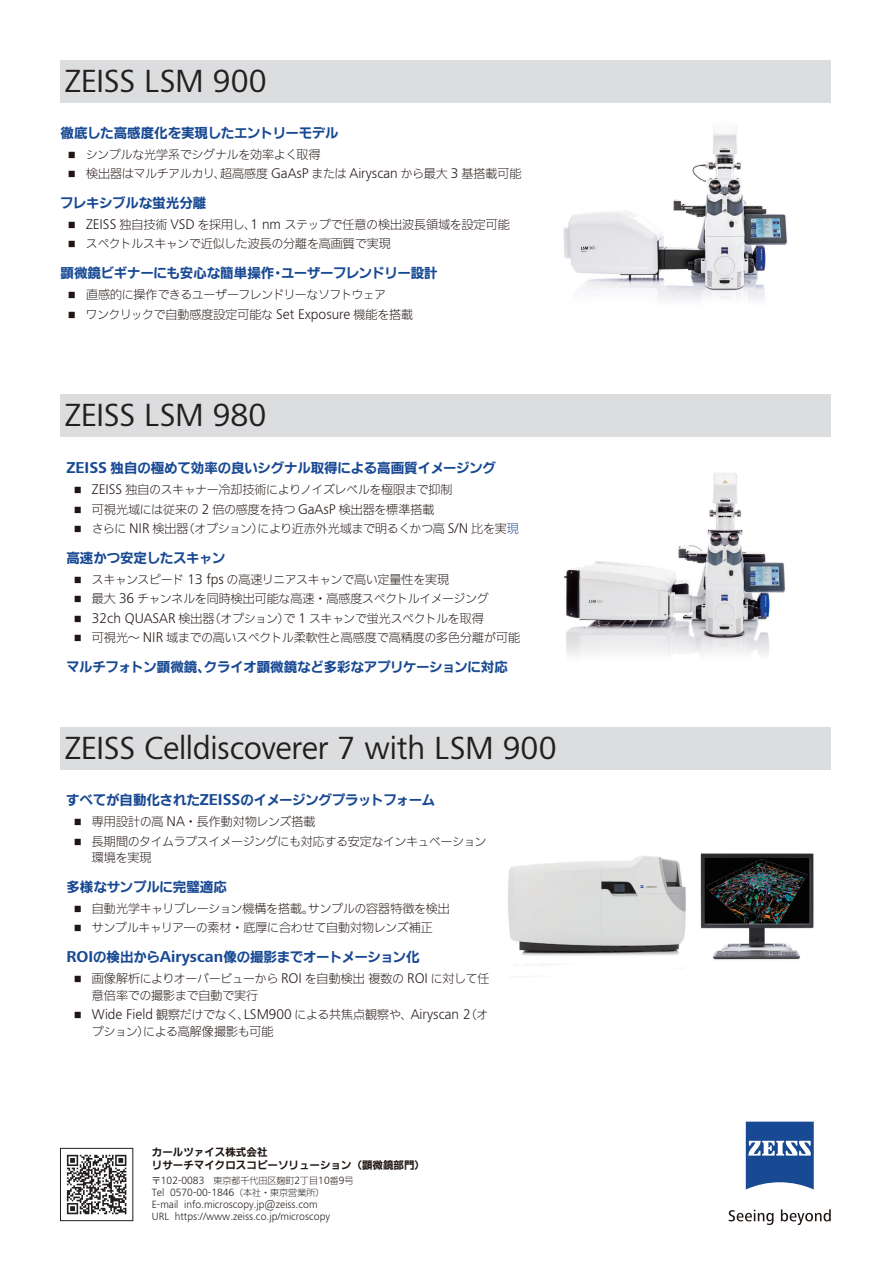
<style>
.page{position:relative;width:893px;height:1262px;background:#fff}
.page>*{position:absolute;margin:0;border:0;box-sizing:border-box;transform-origin:0 0}
.t1{font:33px "ZEISS Frutiger Next W1 G";letter-spacing:-.01em;color:#231f20}
.t2{font:300 14.4px "ZEISS Frutiger Next W1 G";color:#211613}
.t3{font:700 13.5px "Iwa N Go Pro";letter-spacing:-.02em;color:#184993}
.t4{font:300 12px/16.5px "Iwa N Go Std";letter-spacing:-.02em;color:#211613}
.t5{font:300 12px "Iwa N Go Std";color:#211613}
.t6{font:300 12px "Iwa N Go Std";letter-spacing:-.04em;color:#211613}
.t7{font:300 10.8px/12px "ZEISS Frutiger Next W1 G";color:#201814}
.t8{font:700 10.5px/13.5px "Iwa N Go Pro";color:#201814}
.t9{font:300 9px "Iwa N Go Std";color:#201814}
.s1{font-family:"ZEISS Frutiger Next W1 G";font-size:14.4px}
.s2{color:#231f20}
.s3{font-family:"ZEISS Frutiger Next W1 G";font-size:16.2px}
.s4{color:#184993}
.s5{font-family:"Iwa N Go Std";font-size:12px}
.s6{font-family:"ZEISS Frutiger Next W1 G";font-size:10.8px}
.s7{font-family:"Iwa N Go Std";font-size:9px}
</style>
<div class="page">
<svg style="left:67px;top:1154px;width:59px;height:60px"></svg>
<div style="left:60px;top:1148px;width:73px;height:73px;border:1px solid #231f20"></div>
<img style="left:563px;top:125px;width:224px;height:176px">
<div style="left:60px;top:60px;width:770px;height:43px;background:#dcdddf"></div>
<img style="left:564px;top:473px;width:221px;height:183px">
<div style="left:60px;top:394px;width:770px;height:42px;background:#dcdddf"></div>
<img style="left:508px;top:853px;width:306px;height:113px">
<div style="left:60px;top:727px;width:770px;height:43px;background:#dcdddf"></div>
<svg style="left:745px;top:1121px;width:68px;height:68px;background:#476fa9"></svg>
<svg style="left:728px;top:1209px;width:45px;height:16px"></svg>
<svg style="left:780px;top:1209px;width:50px;height:16px"></svg>
<h1 class="t1" style="left:65px;top:58px;width:203px">ZEISS LSM 900</h1>
<p class="t3" style="left:60px;top:123px;width:280px">徹底した高感度化を実現したエントリーモデル</p>
<p class="t4" style="left:69px;top:145px;width:253px"><span class="s1">•</span> シンプルな光学系でシグナルを効率よく取得</p>
<p class="t4" style="left:69px;top:165px;width:454px"><span class="s1">•</span> 検出器はマルチアルカリ、超高感度 <span class="s1">GaAsP</span> または <span class="s1">Airyscan</span> から最大 <span class="s1">3</span> 基搭載可<span class="s2">能</span></p>
<p class="t3" style="left:60px;top:193px;width:148px">フレキシブルな蛍光分離</p>
<p class="t5" style="left:69px;top:216px;width:442px"><span class="s1">• ZEISS</span> 独自技術 <span class="s1">VSD</span> を採用し、<span class="s1">1 nm</span> ステップで任意の検出波長領域を設定可能</p>
<p class="t4" style="left:69px;top:235px;width:323px"><span class="s1">•</span> スペクトルスキャンで近似した波長の分離を高画質で実現</p>
<p class="t3" style="left:60px;top:263px;width:378px">顕微鏡ビギナーにも安心な簡単操作・ユーザーフレンドリー設計</p>
<p class="t6" style="left:69px;top:286px;width:318px"><span class="s1">•</span> 直感的に操作できるユーザーフレンドリーなソフトウェア</p>
<p class="t4" style="left:69px;top:305px;width:345px"><span class="s1">•</span> ワンクリックで自動感度設定可能な <span class="s1">Set Exposure</span> 機能を搭載</p>
<h1 class="t1" style="left:65px;top:391px;width:203px">ZEISS LSM 980</h1>
<p class="t3" style="left:66px;top:458px;width:431px"><span class="s3">ZEISS</span> 独自の極めて効率の良いシグナル取得による高画質イメージング</p>
<p class="t4" style="left:75px;top:481px;width:379px"><span class="s1">• ZEISS</span> 独自のスキャナー冷却技術によりノイズレベルを極限まで抑制</p>
<p class="t4" style="left:75px;top:500px;width:361px"><span class="s1">•</span> 可視光域には従来の <span class="s1">2</span> 倍の感度を持つ <span class="s1">GaAsP</span> 検出器を標準搭載</p>
<p class="t4" style="left:75px;top:520px;width:445px"><span class="s1">•</span> さらに <span class="s1">NIR</span> 検出器（オプション）により近赤外光域まで明るくかつ高 <span class="s1">S/N</span> 比を実<span class="s4">現</span></p>
<p class="t3" style="left:66px;top:548px;width:161px">高速かつ安定したスキャン</p>
<p class="t4" style="left:75px;top:570px;width:375px"><span class="s1">•</span> スキャンスピード <span class="s1">13 fps</span> の高速リニアスキャンで高い定量性を実現</p>
<p class="t4" style="left:75px;top:590px;width:415px"><span class="s1">•</span> 最大 <span class="s1">36</span> チャンネルを同時検出可能な高速・高感度スペクトルイメージング</p>
<p class="t4" style="left:75px;top:609px;width:410px"><span class="s1">• 32ch QUASAR</span> 検出器（オプション）で <span class="s1">1</span> スキャンで蛍光スペクトルを取得</p>
<p class="t4" style="left:75px;top:629px;width:446px"><span class="s1">•</span> 可視光～ <span class="s1">NIR</span> 域までの高いスペクトル柔軟性と高感度で高精度の多色分離が可能</p>
<p class="t3" style="left:66px;top:657px;width:443px">マルチフォトン顕微鏡、クライオ顕微鏡など多彩なアプリケーションに対応</p>
<h1 class="t1" style="left:65px;top:725px;width:493px">ZEISS Celldiscoverer 7 with LSM 900</h1>
<p class="t3" style="left:66px;top:790px;width:370px">すべてが自動化された<span class="s3">ZEISS</span>のイメージングプラットフォーム</p>
<p class="t5" style="left:75px;top:813px;width:242px"><span class="s1">•</span> 専用設計の高 <span class="s1">NA</span>・長作動対物レンズ搭載</p>
<p class="t4" style="left:92px;top:832px;width:396px;text-indent:-17px"><span class="s1">•</span> 長期間のタイムラプスイメージングにも対応する安定なインキュベーション環境を実現</p>
<p class="t3" style="left:66px;top:877px;width:162px">多様なサンプルに完璧適応</p>
<p class="t4" style="left:75px;top:899px;width:376px"><span class="s1">•</span> 自動光学キャリブレーション機構を搭載。サンプルの容器特徴を検出</p>
<p class="t4" style="left:75px;top:919px;width:359px"><span class="s1">•</span> サンプルキャリア―の素材・底厚に合わせて自動対物レンズ補正</p>
<p class="t3" style="left:66px;top:947px;width:354px"><span class="s3">ROI</span>の検出から<span class="s3">Airyscan</span>像の撮影までオートメーション化</p>
<p class="t4" style="left:92px;top:970px;width:399px;text-indent:-17px"><span class="s1">•</span> 画像解析によりオーバービューから <span class="s1">ROI</span> を自動検出複数の <span class="s1">ROI</span> に対して任意倍率での撮影まで自動で実行</p>
<p class="t2" style="left:75px;top:1004px;width:415px">• Wide Field <span class="s5">観察だけでなく、</span>LSM900 <span class="s5">による共焦点観察や、</span>Airyscan 2<span class="s5">（オ</span></p>
<p class="t4" style="left:92px;top:1022px;width:183px">プション）による高解像撮影も可能</p>
<p class="t8" style="left:152px;top:1144px;width:275px">カールツァイス株式会社<br>リサーチマイクロスコピーソリューション（顕微鏡部門）</p>
<p class="t9" style="left:152px;top:1174px;width:212px">〒<span class="s6">102-0083</span>　東京都千代田区麹町<span class="s6">2</span>丁目<span class="s6">10</span>番<span class="s6">9</span>号　</p>
<p class="t7" style="left:152px;top:1186px;width:179px">Tel 0570-00-1846<span class="s7">（本社・東京営業所）<br></span>E-mail info.microscopy.jp@zeiss.com<br>URL https://www.zeiss.co.jp/microscopy</p>
</div>
